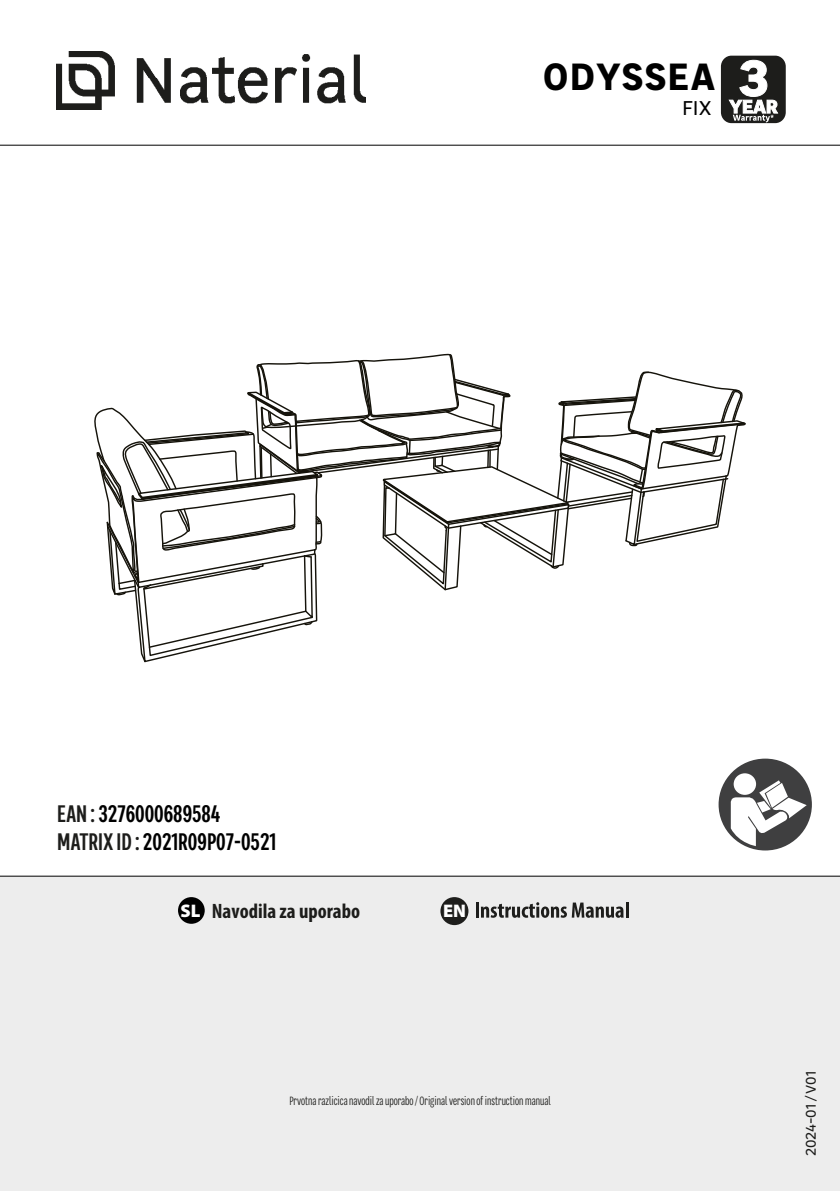
<style>
.page{position:relative;width:840px;height:1191px;background:#fff}
.page>*{position:absolute;margin:0;border:0;box-sizing:border-box;transform-origin:0 0}
.t1{font:700 38px "Leroy Merlin Sans";letter-spacing:.02em;color:#000}
.t2{font:700 24px/28.4px "Leroy Merlin Sans Condensed";color:#000}
.t3{font:700 condensed 20.8px "Myriad Pro";color:#1d1d1b}
.t4{font:20px "Leroy Merlin Sans";color:#000}
.t5{font:900 18.2px "Myriad Pro";color:#fff}
.t6{font:14px "Leroy Merlin Sans";letter-spacing:-.005em;color:#1d1d1b}
.t7{font:12px "Leroy Merlin Sans Condensed";color:#1d1d1b}
.s1{color:#1d1d1b}
.s2{font-weight:900;font-stretch:normal;font-size:18.2px;color:#fff}
</style>
<div class="page">
<hr style="left:0;top:145px;width:839px;height:1px;background:#000">
<img style="left:56px;top:51px;width:309px;height:58px">
<div style="left:0;top:875px;width:839px;height:316px;background:#ededed"></div>
<hr style="left:475px;top:902px;width:3px;height:15px;background:#1e1e1c">
<svg style="left:480px;top:902px;width:143px;height:15px;background:#959594"></svg>
<hr style="left:625px;top:902px;width:3px;height:15px;background:#1e1e1c">
<div style="left:440px;top:897px;width:28px;height:28px;background:#1e1e1c;border-radius:50%"></div>
<div style="left:178px;top:897px;width:27px;height:26px;background:#000;border-radius:50%"></div>
<div style="left:720px;top:56px;width:65px;height:67px;background:#1d1d1b;border-radius:11px"></div>
<svg style="left:728px;top:60px;width:49px;height:62px"></svg>
<svg style="left:94px;top:353px;width:652px;height:310px"></svg>
<svg style="left:716px;top:756px;width:97px;height:96px"></svg>
<div style="left:718px;top:758px;width:93px;height:92px;background:#3f3f40;border-radius:50%"></div>
<div style="left:733px;top:773px;width:22px;height:22px;background:#fff;border-radius:50%"></div>
<svg style="left:729px;top:780px;width:77px;height:66px"></svg>
<h1 class="t1" style="left:542px;top:45px;width:174px">ODYSSEA</h1>
<h3 class="t4" style="left:681px;top:92px;width:31px">FIX</h3>
<h2 class="t2" style="left:57px;top:798px;width:220px"><span class="s1">EAN :</span> 3276000689584<br><span class="s1">MATRIX ID :</span> 2021R09P07-0521</h2>
<h3 class="t3" style="left:180px;top:898px;width:181px"><span class="s2">SL</span> Navodila za uporabo</h3>
<h3 class="t5" style="left:443px;top:898px;width:24px">EN</h3>
<p class="t7" style="left:289px;top:1093px;width:263px">Prvotna razlicica navodil za uporabo / Original version of instruction manual</p>
<p class="t6" style="left:799px;top:1156px;width:87px;rotate:-90deg">2024-01 / V01</p>
</div>
